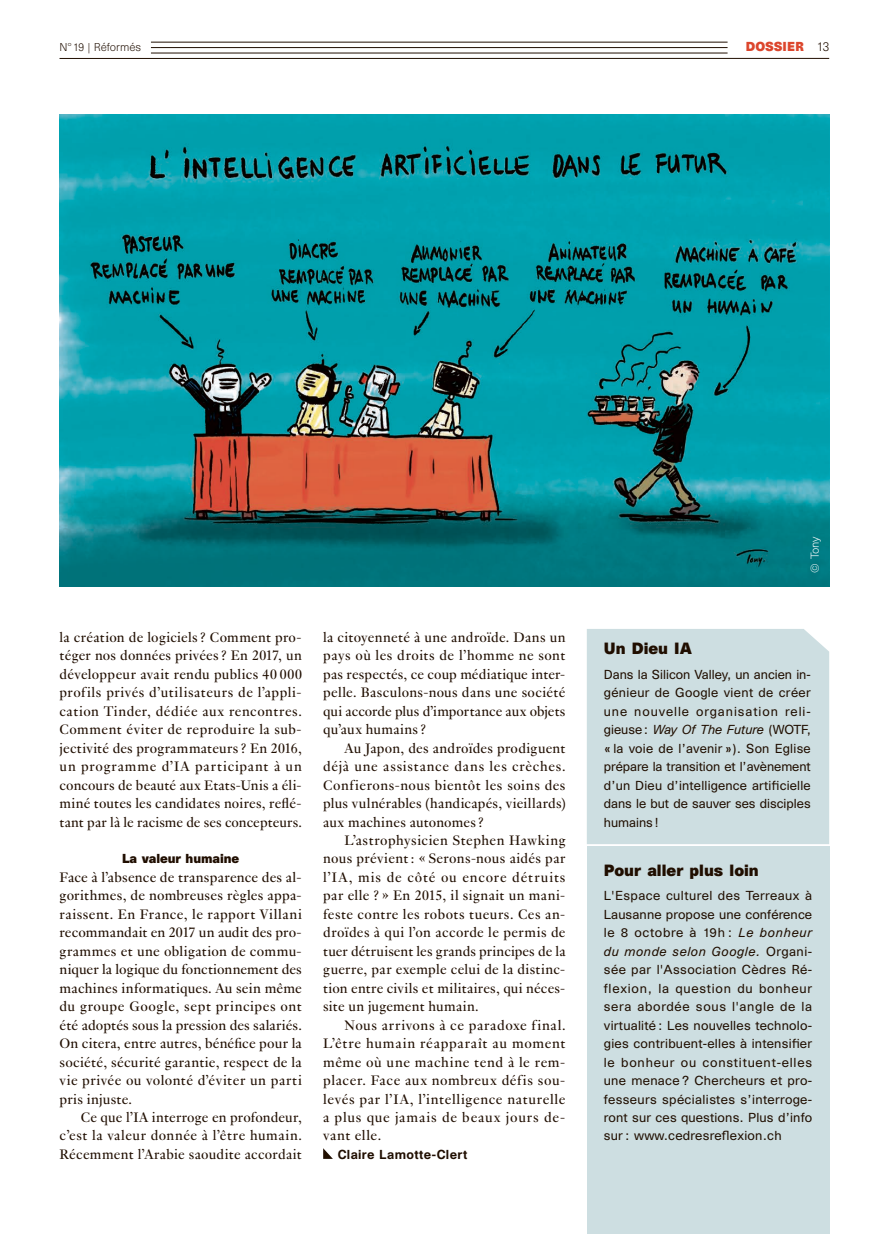
<style>
.page{position:relative;width:893px;height:1234px;background:#fff}
.page>*{position:absolute;margin:0;border:0;box-sizing:border-box;transform-origin:0 0}
.t1{font:15px/18.5px "Genath";letter-spacing:.02em;color:#200e00;text-align:justify}
.t2{font:700 15px "Unica SB";color:#200e00}
.t3{font:12px/18.5px "Unica SB";letter-spacing:.015em;color:#200e00;text-align:justify}
.t4{font:500 12px "Unica SB";letter-spacing:.03em;color:#200e00}
.t5{font:700 12px "Unica SB";letter-spacing:-.01em;color:#200e00}
.t6{font:700 12px "Unica SB";color:#dc462d}
.t7{font:300 10.5px "Unica SB";color:#200e00}
.t8{font:300 10.5px "Unica SB";color:#fff}
.s1{font-weight:300;color:#200e00}
.s2{font-style:italic}
</style>
<div class="page">
<svg style="left:323px;top:1148px;width:9px;height:10px"></svg>
<div style="left:587px;top:629px;width:242px;height:215px;background:#cddee1"></div>
<img style="left:60px;top:115px;width:769px;height:471px">
<div style="left:587px;top:846px;width:242px;height:387px;background:#cddee1"></div>
<hr style="left:60px;top:58px;width:769px;height:1px;background:#200e00">
<hr style="left:151px;top:53px;width:577px;height:1px;background:#200e00">
<hr style="left:151px;top:47px;width:577px;height:1px;background:#200e00">
<hr style="left:151px;top:42px;width:577px;height:1px;background:#200e00">
<p class="t7" style="left:60px;top:41px;width:83px">N° 19 | Réformés</p>
<p class="t6" style="left:746px;top:39px;width:85px">DOSSIER <span class="s1">13</span></p>
<p class="t1" style="left:60px;top:626px;width:244px">la création de logiciels ? Comment pro&shy;téger nos données privées ? En 2017, un développeur avait rendu publics 40 000 profils privés d’utilisateurs de l’appli&shy;cation Tinder, dédiée aux rencontres.<br>Comment éviter de reproduire la sub&shy;jectivité des programmateurs ? En 2016, un programme d’IA participant à un concours de beauté aux Etats-Unis a éli&shy;miné toutes les candidates noires, reflé&shy;tant par là le racisme de ses concepteurs.</p>
<p class="t5" style="left:122px;top:851px;width:118px">La valeur humaine</p>
<p class="t1" style="left:60px;top:866px;width:244px">Face à l’absence de transparence des al&shy;gorithmes, de nombreuses règles appa&shy;raissent. En France, le rapport Villani recommandait en 2017 un audit des pro&shy;grammes et une obligation de commu&shy;niquer la logique du fonctionnement des machines informatiques. Au sein même du groupe Google, sept principes ont été adoptés sous la pression des salariés.<br>On citera, entre autres, bénéfice pour la société, sécurité garantie, respect de la vie privée ou volonté d’éviter un parti pris injuste.</p>
<p class="t1" style="left:60px;top:1106px;width:244px;text-indent:21px">Ce que l’IA interroge en profondeur, c’est la valeur donnée à l’être humain.<br>Récemment l’Arabie saoudite accordait</p>
<p class="t1" style="left:323px;top:626px;width:244px">la citoyenneté à une androïde. Dans un pays où les droits de l’homme ne sont pas respectés, ce coup médiatique inter&shy;pelle. Basculons-nous dans une société qui accorde plus d’importance aux objets qu’aux humains ?</p>
<p class="t1" style="left:323px;top:737px;width:244px;text-indent:21px">Au Japon, des androïdes prodiguent déjà une assistance dans les crèches.<br>Confierons-nous bientôt les soins des plus vulnérables (handicapés, vieillards) aux machines autonomes ?</p>
<p class="t1" style="left:323px;top:829px;width:244px;text-indent:21px">L’astrophysicien Stephen Hawking nous prévient : « Serons-nous aidés par l’IA, mis de côté ou encore détruits par elle ? » En 2015, il signait un mani&shy;feste contre les robots tueurs. Ces an&shy;droïdes à qui l’on accorde le permis de tuer détruisent les grands principes de la guerre, par exemple celui de la distinc&shy;tion entre civils et militaires, qui néces&shy;site un jugement humain.</p>
<p class="t1" style="left:323px;top:1014px;width:244px;text-indent:21px">Nous arrivons à ce paradoxe final.<br>L’être humain réapparaît au moment même où une machine tend à le rem&shy;placer. Face aux nombreux défis sou&shy;levés par l’IA, l’intelligence naturelle a plus que jamais de beaux jours de&shy;vant elle.</p>
<p class="t4" style="left:338px;top:1146px;width:131px">Claire Lamotte-Clert</p>
<p class="t8" style="left:809px;top:572px;width:38px;rotate:-90deg">© Tony</p>
<p class="t2" style="left:604px;top:639px;width:90px">Un Dieu IA</p>
<p class="t3" style="left:604px;top:665px;width:209px">Dans la Silicon Valley, un ancien in&shy;génieur de Google vient de créer une nouvelle organisation reli&shy;gieuse : <span class="s2">Way Of The Future</span> (WOTF, « la voie de l’avenir »). Son Eglise prépare la transition et l’avènement d’un Dieu d’intelligence artificielle dans le but de sauver ses disciples humains !</p>
<p class="t2" style="left:604px;top:860px;width:157px">Pour aller plus loin</p>
<p class="t3" style="left:604px;top:886px;width:210px">L'Espace culturel des Terreaux à Lausanne propose une conférence le 8 octobre à 19h : <span class="s2">Le bonheur du monde selon Google.</span> Organi&shy;sée par l'Association Cèdres Ré&shy;flexion, la question du bonheur sera abordée sous l'angle de la virtualité : Les nouvelles technolo&shy;gies contribuent-elles à intensifier le bonheur ou constituent-elles une menace ? Chercheurs et pro&shy;fesseurs spécialistes s’interroge&shy;ront sur ces questions. Plus d’info sur : www.cedresreflexion.ch</p>
</div>
